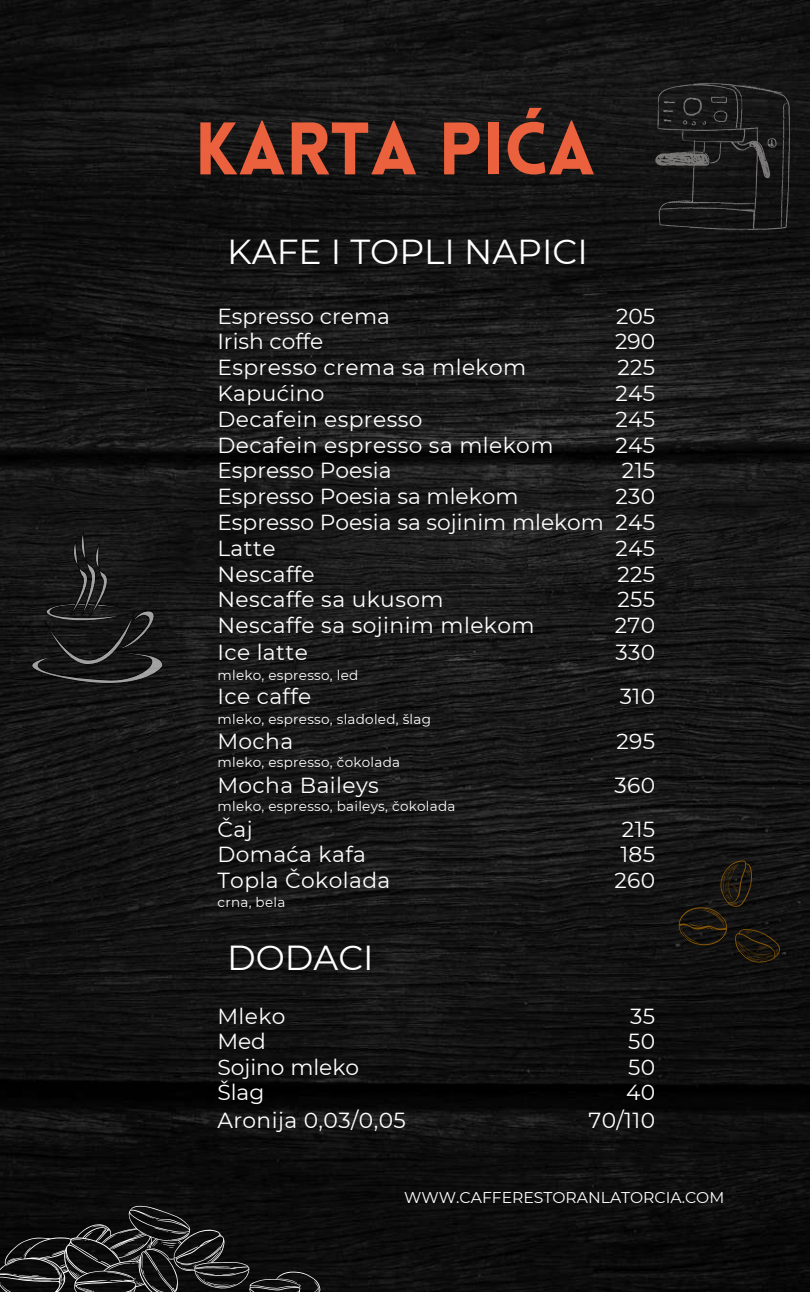
<style>
.page{position:relative;width:810px;height:1293px;background:#fff}
.page>*{position:absolute;margin:0;border:0;box-sizing:border-box;transform-origin:0 0}
.t1{font:900 72.6px "Lovelo";color:#eb613d}
.t2{font:34.6px "Montserrat";color:#fff}
.t3{font:21.8px/25.6px "Montserrat";letter-spacing:.02em;color:#fff;text-align:justify}
.t4{font:21.8px "Montserrat";color:#fff}
.t5{font:15.6px "Montserrat";color:#fff}
.t6{font:13.6px "Montserrat";letter-spacing:.02em;color:#fff}
</style>
<div class="page">
<img style="left:0;top:0;width:809px;height:1292px">
<svg style="left:31px;top:531px;width:132px;height:153px;background:#1f1f1f"></svg>
<svg style="left:672px;top:854px;width:112px;height:119px;background:#181511"></svg>
<svg style="left:0;top:1206px;width:320px;height:86px;background:#212121"></svg>
<svg style="left:655px;top:83px;width:135px;height:147px;background:#202020"></svg>
<h1 class="t1" style="left:194px;top:120px;width:402px">KARTA PIĆA</h1>
<h2 class="t2" style="left:227px;top:231px;width:362px">KAFE I TOPLI NAPICI</h2>
<p class="t4" style="left:217px;top:303px;width:174px">Espresso crema</p>
<p class="t3" style="left:616px;top:303px;width:41px">205</p>
<p class="t4" style="left:217px;top:328px;width:108px">Irish coffe</p>
<p class="t3" style="left:615px;top:329px;width:42px">290</p>
<p class="t3" style="left:217px;top:354px;width:310px">Espresso crema sa mlekom</p>
<p class="t3" style="left:617px;top:354px;width:39px">225</p>
<p class="t3" style="left:217px;top:380px;width:109px">Kapućino</p>
<p class="t3" style="left:615px;top:380px;width:41px">245</p>
<p class="t3" style="left:217px;top:406px;width:207px">Decafein espresso</p>
<p class="t3" style="left:615px;top:406px;width:41px">245</p>
<p class="t3" style="left:217px;top:433px;width:337px">Decafein espresso sa mlekom</p>
<p class="t3" style="left:615px;top:433px;width:41px">245</p>
<p class="t4" style="left:217px;top:457px;width:176px">Espresso Poesia</p>
<p class="t3" style="left:622px;top:458px;width:35px">215</p>
<p class="t4" style="left:217px;top:483px;width:303px">Espresso Poesia sa mlekom</p>
<p class="t3" style="left:217px;top:484px;width:439px;text-indent:398px">230<br>Espresso Poesia sa sojinim mlekom 245<br>Latte</p>
<p class="t3" style="left:615px;top:535px;width:41px">245</p>
<p class="t3" style="left:217px;top:561px;width:99px">Nescaffe</p>
<p class="t3" style="left:617px;top:561px;width:39px">225</p>
<p class="t3" style="left:217px;top:587px;width:228px">Nescaffe sa ukusom</p>
<p class="t3" style="left:617px;top:587px;width:39px">255</p>
<p class="t3" style="left:217px;top:613px;width:319px">Nescaffe sa sojinim mlekom</p>
<p class="t3" style="left:615px;top:613px;width:42px">270</p>
<p class="t3" style="left:217px;top:640px;width:92px">Ice latte</p>
<p class="t3" style="left:615px;top:640px;width:41px">330</p>
<p class="t6" style="left:217px;top:666px;width:142px">mleko, espresso, led</p>
<p class="t3" style="left:217px;top:684px;width:95px">Ice caffe</p>
<p class="t3" style="left:620px;top:684px;width:37px">310</p>
<p class="t6" style="left:217px;top:711px;width:215px">mleko, espresso, sladoled, šlag</p>
<p class="t3" style="left:217px;top:728px;width:77px">Mocha</p>
<p class="t3" style="left:616px;top:728px;width:40px">295</p>
<p class="t6" style="left:217px;top:754px;width:184px">mleko, espresso, čokolada</p>
<p class="t3" style="left:217px;top:772px;width:163px">Mocha Baileys</p>
<p class="t3" style="left:614px;top:772px;width:42px">360</p>
<p class="t6" style="left:217px;top:798px;width:239px">mleko, espresso, baileys, čokolada</p>
<p class="t3" style="left:217px;top:816px;width:37px">Čaj</p>
<p class="t3" style="left:622px;top:816px;width:35px">215</p>
<p class="t3" style="left:217px;top:842px;width:150px">Domaća kafa</p>
<p class="t3" style="left:620px;top:842px;width:36px">185</p>
<p class="t3" style="left:217px;top:868px;width:174px">Topla Čokolada</p>
<p class="t3" style="left:614px;top:868px;width:42px">260</p>
<p class="t6" style="left:217px;top:893px;width:69px">crna, bela</p>
<h2 class="t2" style="left:227px;top:936px;width:148px">DODACI</h2>
<p class="t3" style="left:217px;top:1003px;width:70px">Mleko</p>
<p class="t3" style="left:630px;top:1003px;width:27px">35</p>
<p class="t3" style="left:217px;top:1028px;width:50px">Med</p>
<p class="t3" style="left:628px;top:1028px;width:29px">50</p>
<p class="t4" style="left:217px;top:1054px;width:143px">Sojino mleko</p>
<p class="t3" style="left:628px;top:1054px;width:29px">50</p>
<p class="t3" style="left:217px;top:1079px;width:49px">Šlag</p>
<p class="t3" style="left:626px;top:1079px;width:31px">40</p>
<p class="t3" style="left:217px;top:1107px;width:190px">Aronija 0,03/0,05</p>
<p class="t3" style="left:588px;top:1107px;width:68px">70/110</p>
<p class="t5" style="left:404px;top:1188px;width:321px">WWW.CAFFERESTORANLATORCIA.COM</p>
</div>
